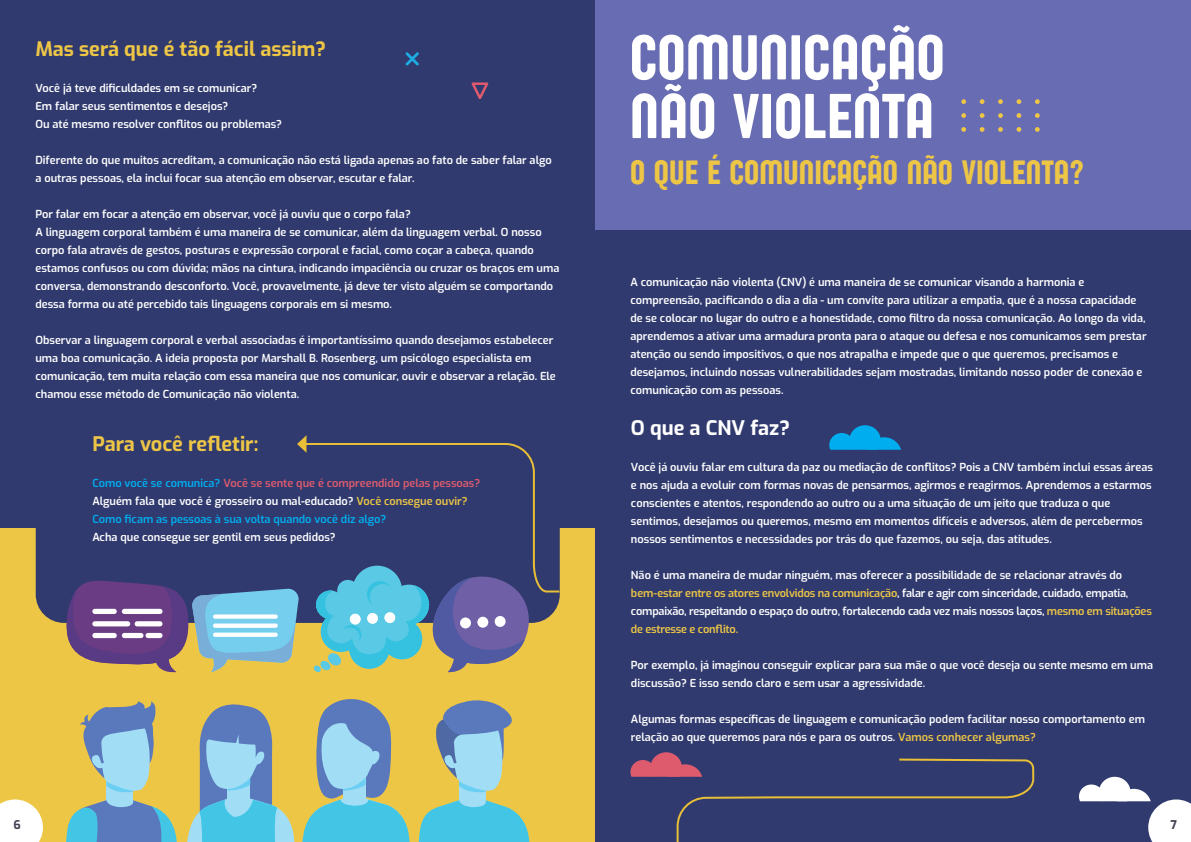
<style>
.page{position:relative;width:1191px;height:842px;background:#fff}
.page>*{position:absolute;margin:0;border:0;box-sizing:border-box;transform-origin:0 0}
.t1{font:65.4px/58.6px "Sugo Pro Display Trial";letter-spacing:.02em;color:#fff}
.t2{font:35px "Sugo Pro Display Trial";letter-spacing:.02em;color:#eec646}
.t3{font:700 20px "Exo";color:#eec646}
.t4{font:700 20px "Exo";color:#fff}
.t5{font:700 12px "Exo";color:#474355}
.t6{font:600 11px/18px "Exo";color:#fff}
.t7{font:600 11px/18px "Exo";letter-spacing:-.02em;color:#fff}
.t8{font:600 11px/18px "Exo";color:#00aeef}
.s1{color:#de5b6e}
.s2{color:#fff}
.s3{color:#eec646}
</style>
<div class="page">
<div style="left:0;top:0;width:595px;height:842px;background:#eec646"></div>
<div style="left:0;top:0;width:595px;height:527px;background:#303a6e"></div>
<div style="left:36px;top:431px;width:524px;height:192px;background:#303a6e;border-radius:28px"></div>
<div style="left:106px;top:780px;width:27px;height:26px;background:#a2ddf6"></div>
<svg style="left:80px;top:701px;width:76px;height:92px"></svg>
<svg style="left:66px;top:800px;width:111px;height:42px"></svg>
<svg style="left:302px;top:699px;width:108px;height:143px"></svg>
<div style="left:459px;top:780px;width:26px;height:26px;background:#a2ddf6"></div>
<svg style="left:436px;top:700px;width:76px;height:93px"></svg>
<svg style="left:418px;top:799px;width:112px;height:43px"></svg>
<svg style="left:187px;top:704px;width:108px;height:138px"></svg>
<svg style="left:65px;top:435px;width:496px;height:238px"></svg>
<svg style="left:405px;top:52px;width:14px;height:14px"></svg>
<svg style="left:471px;top:82px;width:18px;height:18px"></svg>
<div style="left:595px;top:0;width:596px;height:842px;background:#303a6e"></div>
<div style="left:595px;top:0;width:596px;height:230px;background:#686cb2"></div>
<svg style="left:829px;top:425px;width:72px;height:25px"></svg>
<svg style="left:961px;top:99px;width:5px;height:5px"></svg>
<svg style="left:979px;top:99px;width:5px;height:5px"></svg>
<svg style="left:998px;top:99px;width:5px;height:5px"></svg>
<svg style="left:1016px;top:99px;width:5px;height:5px"></svg>
<svg style="left:1035px;top:99px;width:4px;height:5px"></svg>
<svg style="left:961px;top:113px;width:5px;height:5px"></svg>
<svg style="left:979px;top:113px;width:5px;height:5px"></svg>
<svg style="left:998px;top:113px;width:5px;height:5px"></svg>
<svg style="left:1016px;top:113px;width:5px;height:5px"></svg>
<svg style="left:1035px;top:113px;width:4px;height:5px"></svg>
<svg style="left:961px;top:127px;width:5px;height:5px"></svg>
<svg style="left:979px;top:127px;width:5px;height:5px"></svg>
<svg style="left:998px;top:127px;width:5px;height:5px"></svg>
<svg style="left:1016px;top:127px;width:5px;height:5px"></svg>
<svg style="left:1035px;top:127px;width:4px;height:5px"></svg>
<svg style="left:630px;top:752px;width:405px;height:90px"></svg>
<svg style="left:0;top:799px;width:43px;height:43px;background:#fcf7e7"></svg>
<svg style="left:1079px;top:777px;width:112px;height:65px"></svg>
<h3 class="t3" style="left:35px;top:34px;width:292px">Mas será que é tão fácil assim?</h3>
<p class="t6" style="left:35px;top:79px;width:248px">Você já teve dificuldades em se comunicar?<br>Em falar seus sentimentos e desejos?<br>Ou até mesmo resolver conflitos ou problemas?</p>
<p class="t6" style="left:35px;top:151px;width:518px">Diferente do que muitos acreditam, a comunicação não está ligada apenas ao fato de saber falar algo a outras pessoas, ela inclui focar sua atenção em observar, escutar e falar.</p>
<p class="t6" style="left:35px;top:205px;width:525px">Por falar em focar a atenção em observar, você já ouviu que o corpo fala?<br>A linguagem corporal também é uma maneira de se comunicar, além da linguagem verbal. O nosso corpo fala através de gestos, posturas e expressão corporal e facial, como coçar a cabeça, quando estamos confusos ou com dúvida; mãos na cintura, indicando impaciência ou cruzar os braços em uma conversa, demonstrando desconforto. Você, provavelmente, já deve ter visto alguém se comportando dessa forma ou até percebido tais linguagens corporais em si mesmo.</p>
<p class="t6" style="left:35px;top:331px;width:522px">Observar a linguagem corporal e verbal associadas é importantíssimo quando desejamos estabelecer uma boa comunicação. A ideia proposta por Marshall B. Rosenberg, um psicólogo especialista em comunicação, tem muita relação com essa maneira que nos comunicar, ouvir e observar a relação. Ele chamou esse método de Comunicação não violenta.</p>
<h3 class="t3" style="left:92px;top:429px;width:167px">Para você refletir:</h3>
<p class="t8" style="left:92px;top:474px;width:389px">Como você se comunica? <span class="s1">Você se sente que é compreendido pelas pessoas?<br></span><span class="s2">Alguém fala que você é grosseiro ou mal-educado?</span> <span class="s3">Você consegue ouvir?<br></span>Como ficam as pessoas à sua volta quando você diz algo?</p>
<p class="t6" style="left:92px;top:528px;width:245px">Acha que consegue ser gentil em seus pedidos?</p>
<h1 class="t1" style="left:630px;top:29px;width:315px">COMUNICAÇÃO<br>NÃO VIOLENTA</h1>
<h2 class="t2" style="left:630px;top:153px;width:455px">O QUE É COMUNICAÇÃO NÃO VIOLENTA?</h2>
<p class="t6" style="left:630px;top:272px;width:517px">A comunicação não violenta (CNV) é uma maneira de se comunicar visando a harmonia e compreensão, pacificando o dia a dia - um convite para utilizar a empatia, que é a nossa capacidade de se colocar no lugar do outro e a honestidade, como filtro da nossa comunicação. Ao longo da vida, aprendemos a ativar uma armadura pronta para o ataque ou defesa e nos comunicamos sem prestar atenção ou sendo impositivos, o que nos atrapalha e impede que o que queremos, precisamos e desejamos, incluindo nossas vulnerabilidades sejam mostradas, limitando nosso poder de conexão e comunicação com as pessoas.</p>
<h3 class="t4" style="left:631px;top:413px;width:160px">O que a CNV faz?</h3>
<p class="t6" style="left:631px;top:457px;width:523px">Você já ouviu falar em cultura da paz ou mediação de conflitos? Pois a CNV também inclui essas áreas e nos ajuda a evoluir com formas novas de pensarmos, agirmos e reagirmos. Aprendemos a estarmos conscientes e atentos, respondendo ao outro ou a uma situação de um jeito que traduza o que sentimos, desejamos ou queremos, mesmo em momentos difíceis e adversos, além de percebermos nossos sentimentos e necessidades por trás do que fazemos, ou seja, das atitudes.</p>
<p class="t7" style="left:631px;top:565px;width:522px">Não é uma maneira de mudar ninguém, mas oferecer a possibilidade de se relacionar através do <span class="s3">bem-estar entre os atores envolvidos na comunicação</span>, falar e agir com sinceridade, cuidado, empatia, compaixão, respeitando o espaço do outro, fortalecendo cada vez mais nossos laços, <span class="s3">mesmo em situações de estresse e conflito.</span></p>
<p class="t6" style="left:631px;top:655px;width:524px">Por exemplo, já imaginou conseguir explicar para sua mãe o que você deseja ou sente mesmo em uma discussão? E isso sendo claro e sem usar a agressividade.</p>
<p class="t6" style="left:631px;top:709px;width:515px">Algumas formas específicas de linguagem e comunicação podem facilitar nosso comportamento em relação ao que queremos para nós e para os outros. <span class="s3">Vamos conhecer algumas?</span></p>
<p class="t5" style="left:13px;top:816px;width:9px">6</p>
<p class="t5" style="left:1170px;top:816px;width:8px">7</p>
</div>
